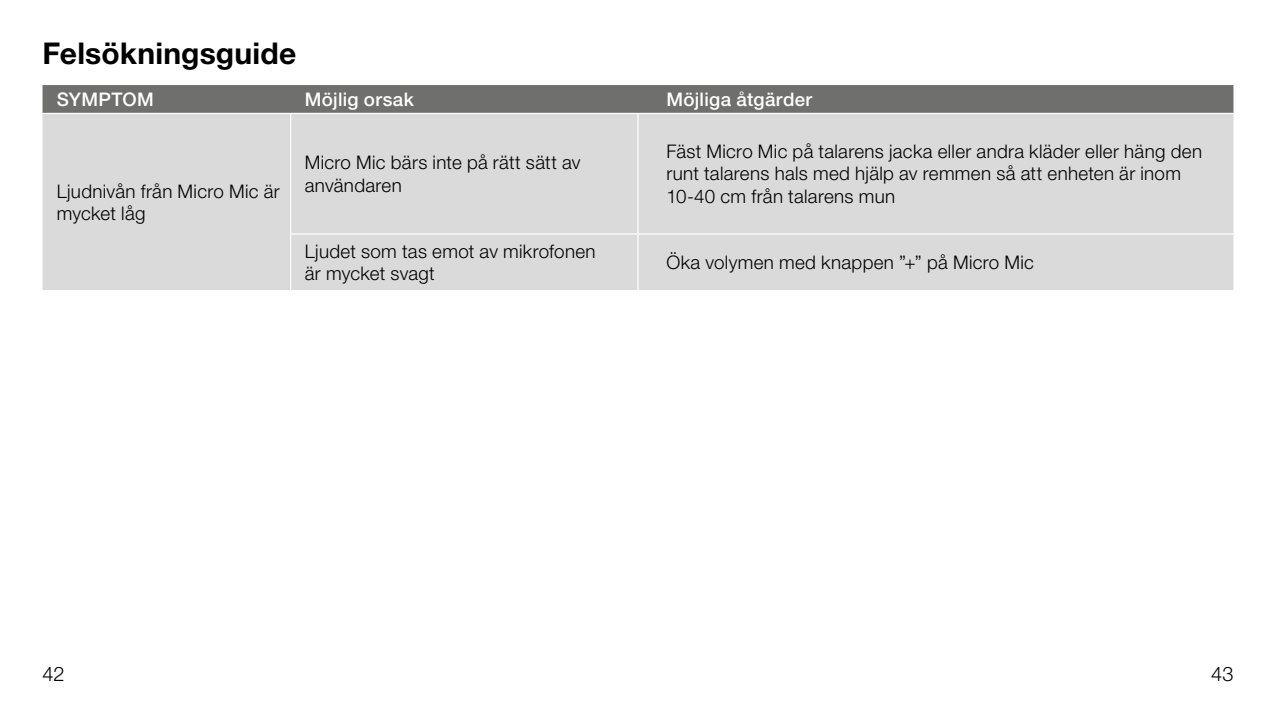
<style>
.page{position:relative;width:1276px;height:709px;background:#fff}
.page>*{position:absolute;margin:0;border:0;box-sizing:border-box;transform-origin:0 0}
.t1{font:700 30px "Helvetica Neue LT Pro";letter-spacing:.005em;color:#000}
.t2{font:300 20px "Helvetica Neue LT Pro";color:#000}
.t3{font:300 18.75px/22.5px "Helvetica Neue LT Pro";letter-spacing:.015em;color:#000}
.t4{font:500 18.75px "Helvetica Neue LT Pro";letter-spacing:.02em;color:#fff}
</style>
<div class="page">
<svg style="left:43px;top:85px;width:1190px;height:28px;background:#70706f"></svg>
<div style="left:43px;top:114px;width:1190px;height:176px;background:#dadada"></div>
<hr style="left:290px;top:114px;width:1px;height:119px;background:#fff">
<hr style="left:637px;top:114px;width:1px;height:119px;background:#fff">
<hr style="left:290px;top:234px;width:1px;height:56px;background:#fff">
<hr style="left:637px;top:234px;width:1px;height:56px;background:#fff">
<hr style="left:290px;top:233px;width:348px;height:1px;background:#fff">
<hr style="left:638px;top:233px;width:595px;height:1px;background:#fff">
<h1 class="t1" style="left:43px;top:35px;width:255px">Felsökningsguide</h1>
<p class="t4" style="left:57px;top:88px;width:99px">SYMPTOM</p>
<p class="t4" style="left:305px;top:88px;width:110px">Möjlig orsak</p>
<p class="t4" style="left:666px;top:88px;width:147px">Möjliga åtgärder</p>
<p class="t3" style="left:57px;top:179px;width:225px">Ljudnivån från Micro Mic är mycket låg</p>
<p class="t3" style="left:305px;top:151px;width:277px">Micro Mic bärs inte på rätt sätt av användaren</p>
<p class="t3" style="left:666px;top:140px;width:537px">Fäst Micro Mic på talarens jacka eller andra kläder eller häng den runt talarens hals med hjälp av remmen så att enheten är inom<br>10-40 cm från talarens mun</p>
<p class="t3" style="left:305px;top:239px;width:292px">Ljudet som tas emot av mikrofonen är mycket svagt</p>
<p class="t3" style="left:666px;top:251px;width:369px">Öka volymen med knappen ”+” på Micro Mic</p>
<p class="t2" style="left:43px;top:661px;width:24px">42</p>
<p class="t2" style="left:1211px;top:661px;width:24px">43</p>
</div>
